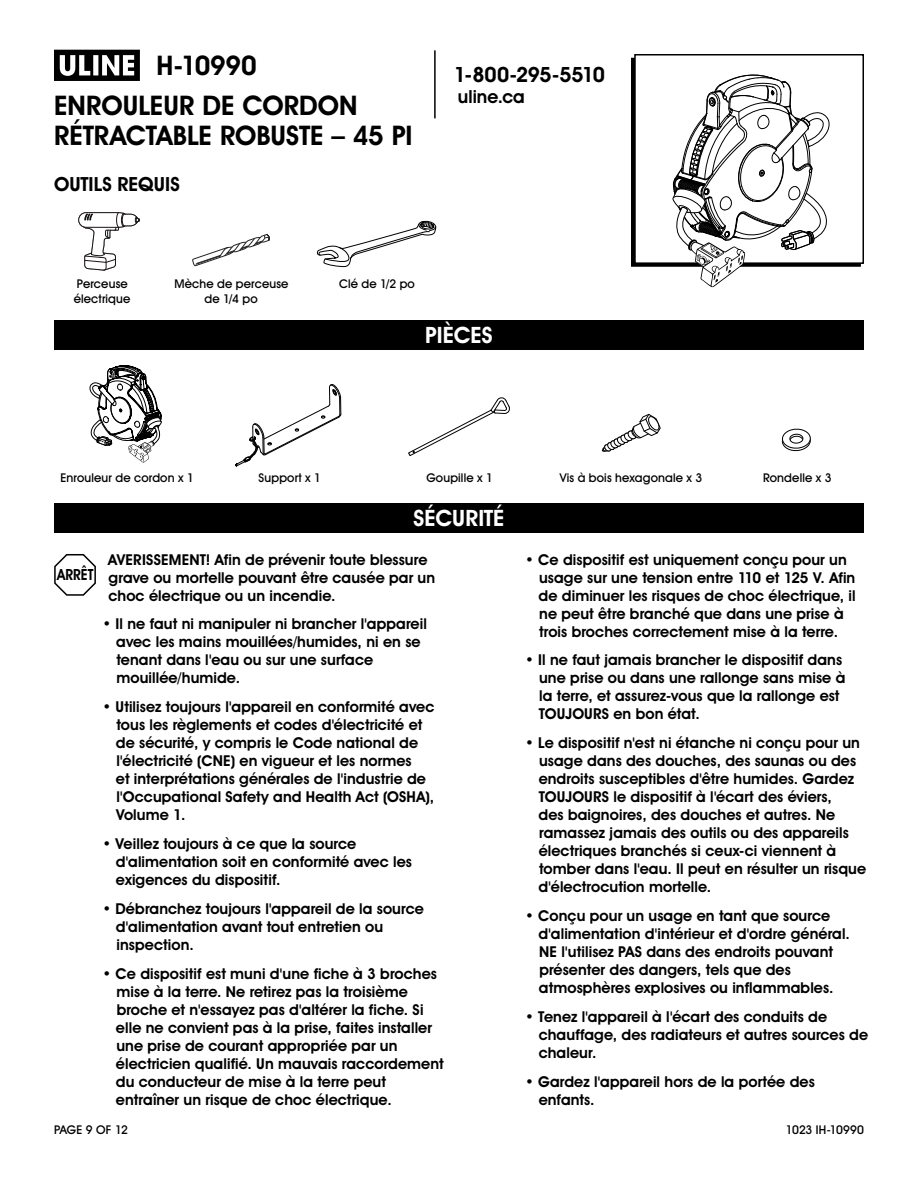
<style>
.page{position:relative;width:918px;height:1188px;background:#fff}
.page>*{position:absolute;margin:0;border:0;box-sizing:border-box;transform-origin:0 0}
.t1{font:700 27px/30px "Uline Two Knine";color:#000}
.t2{font:700 22.5px "Uline Two Knine";letter-spacing:-.005em;color:#fff}
.t3{font:700 21px "Uline Two Knine";letter-spacing:-.02em;color:#000}
.t4{font:700 19.5px "Uline Two Knine";letter-spacing:.005em;color:#000}
.t5{font:700 18px "Uline Two Knine";color:#000}
.t6{font:700 15.3px "Uline Two Knine";color:#000;scale:.89 1}
.t7{font:700 15px/18px "Uline Two Knine";letter-spacing:.005em;color:#000}
.t8{font:12px/14.4px "Uline Two Knine";letter-spacing:.015em;color:#000}
</style>
<div class="page">
<hr style="left:434px;top:50px;width:2px;height:68px;background:#000">
<svg style="left:54px;top:50px;width:86px;height:31px"></svg>
<svg style="left:193px;top:234px;width:77px;height:32px"></svg>
<svg style="left:317px;top:220px;width:119px;height:48px"></svg>
<svg style="left:78px;top:212px;width:62px;height:59px"></svg>
<div style="left:54px;top:320px;width:810px;height:30px;background:#000"></div>
<div style="left:54px;top:503px;width:810px;height:30px;background:#000"></div>
<svg style="left:54px;top:554px;width:42px;height:42px"></svg>
<svg style="left:89px;top:365px;width:73px;height:98px"></svg>
<div style="left:634px;top:54px;width:230px;height:210px;border:2px solid #000"></div>
<svg style="left:668px;top:74px;width:162px;height:214px"></svg>
<svg style="left:235px;top:384px;width:106px;height:83px"></svg>
<svg style="left:408px;top:397px;width:102px;height:59px"></svg>
<svg style="left:602px;top:414px;width:59px;height:38px"></svg>
<svg style="left:781px;top:428px;width:30px;height:24px"></svg>
<h1 class="t1" style="left:157px;top:50px;width:102px">H-10990</h1>
<h1 class="t1" style="left:54px;top:90px;width:360px">ENROULEUR DE CORDON<br>RÉTRACTABLE ROBUSTE – 45 PI</h1>
<h3 class="t4" style="left:54px;top:173px;width:127px">OUTILS REQUIS</h3>
<h3 class="t3" style="left:454px;top:62px;width:152px">1-800-295-5510</h3>
<p class="t5" style="left:458px;top:86px;width:68px">uline.ca</p>
<p class="t8" style="left:74px;top:277px;width:58px">Perceuse électrique</p>
<p class="t8" style="left:174px;top:277px;width:116px;text-align:center">Mèche de perceuse de 1/4 po</p>
<p class="t8" style="left:339px;top:277px;width:77px">Clé de 1/2 po</p>
<h2 class="t2" style="left:425px;top:321px;width:69px">PIÈCES</h2>
<p class="t8" style="left:60px;top:470px;width:135px">Enrouleur de cordon x 1</p>
<p class="t8" style="left:259px;top:470px;width:64px">Support x 1</p>
<p class="t8" style="left:426px;top:470px;width:68px">Goupille x 1</p>
<p class="t8" style="left:560px;top:470px;width:144px">Vis à bois hexagonale x 3</p>
<p class="t8" style="left:763px;top:470px;width:70px">Rondelle x 3</p>
<p class="t6" style="left:57px;top:566px;width:42px">ARRÊT</p>
<h2 class="t2" style="left:413px;top:505px;width:93px">SÉCURITÉ</h2>
<p class="t7" style="left:108px;top:550px;width:328px">AVERISSEMENT! Afin de prévenir toute blessure grave ou mortelle pouvant être causée par un choc électrique ou un incendie.</p>
<p class="t7" style="left:116px;top:615px;width:312px;text-indent:-14px">• Il ne faut ni manipuler ni brancher l'appareil avec les mains mouillées/humides, ni en se tenant dans l'eau ou sur une surface mouillée/humide.</p>
<p class="t7" style="left:116px;top:698px;width:320px;text-indent:-14px">• Utilisez toujours l'appareil en conformité avec tous les règlements et codes d'électricité et de sécurité, y compris le Code national de l'électricité (CNE) en vigueur et les normes<br>et interprétations générales de l'industrie de l'Occupational Safety and Health Act (OSHA), Volume 1.</p>
<p class="t7" style="left:116px;top:835px;width:298px;text-indent:-14px">• Veillez toujours à ce que la source d'alimentation soit en conformité avec les exigences du dispositif.</p>
<p class="t7" style="left:116px;top:899px;width:309px;text-indent:-14px">• Débranchez toujours l'appareil de la source d'alimentation avant tout entretien ou inspection.</p>
<p class="t7" style="left:116px;top:964px;width:329px;text-indent:-14px">• Ce dispositif est muni d'une fiche à 3 broches mise à la terre. Ne retirez pas la troisième broche et n'essayez pas d'altérer la fiche. Si elle ne convient pas à la prise, faites installer une prise de courant appropriée par un électricien qualifié. Un mauvais raccordement du conducteur de mise à la terre peut entraîner un risque de choc électrique.</p>
<p class="t7" style="left:539px;top:550px;width:319px;text-indent:-14px">• Ce dispositif est uniquement conçu pour un usage sur une tension entre 110 et 125 V. Afin de diminuer les risques de choc électrique, il ne peut être branché que dans une prise à trois broches correctement mise à la terre.</p>
<p class="t7" style="left:539px;top:651px;width:308px;text-indent:-14px">• Il ne faut jamais brancher le dispositif dans une prise ou dans une rallonge sans mise à la terre, et assurez-vous que la rallonge est TOUJOURS en bon état.</p>
<p class="t7" style="left:539px;top:734px;width:329px;text-indent:-14px">• Le dispositif n'est ni étanche ni conçu pour un usage dans des douches, des saunas ou des endroits susceptibles d'être humides. Gardez TOUJOURS le dispositif à l'écart des éviers,<br>des baignoires, des douches et autres. Ne ramassez jamais des outils ou des appareils électriques branchés si ceux-ci viennent à tomber dans l'eau. Il peut en résulter un risque d'électrocution mortelle.</p>
<p class="t7" style="left:539px;top:907px;width:313px;text-indent:-14px">• Conçu pour un usage en tant que source d'alimentation d'intérieur et d'ordre général.<br>NE l'utilisez PAS dans des endroits pouvant présenter des dangers, tels que des atmosphères explosives ou inflammables.</p>
<p class="t7" style="left:539px;top:1007px;width:331px;text-indent:-14px">• Tenez l'appareil à l'écart des conduits de chauffage, des radiateurs et autres sources de chaleur.</p>
<p class="t7" style="left:539px;top:1072px;width:278px;text-indent:-14px">• Gardez l'appareil hors de la portée des enfants.</p>
<p class="t8" style="left:54px;top:1122px;width:75px">PAGE 9 OF 12</p>
<p class="t8" style="left:786px;top:1122px;width:80px">1023 IH-10990</p>
</div>
